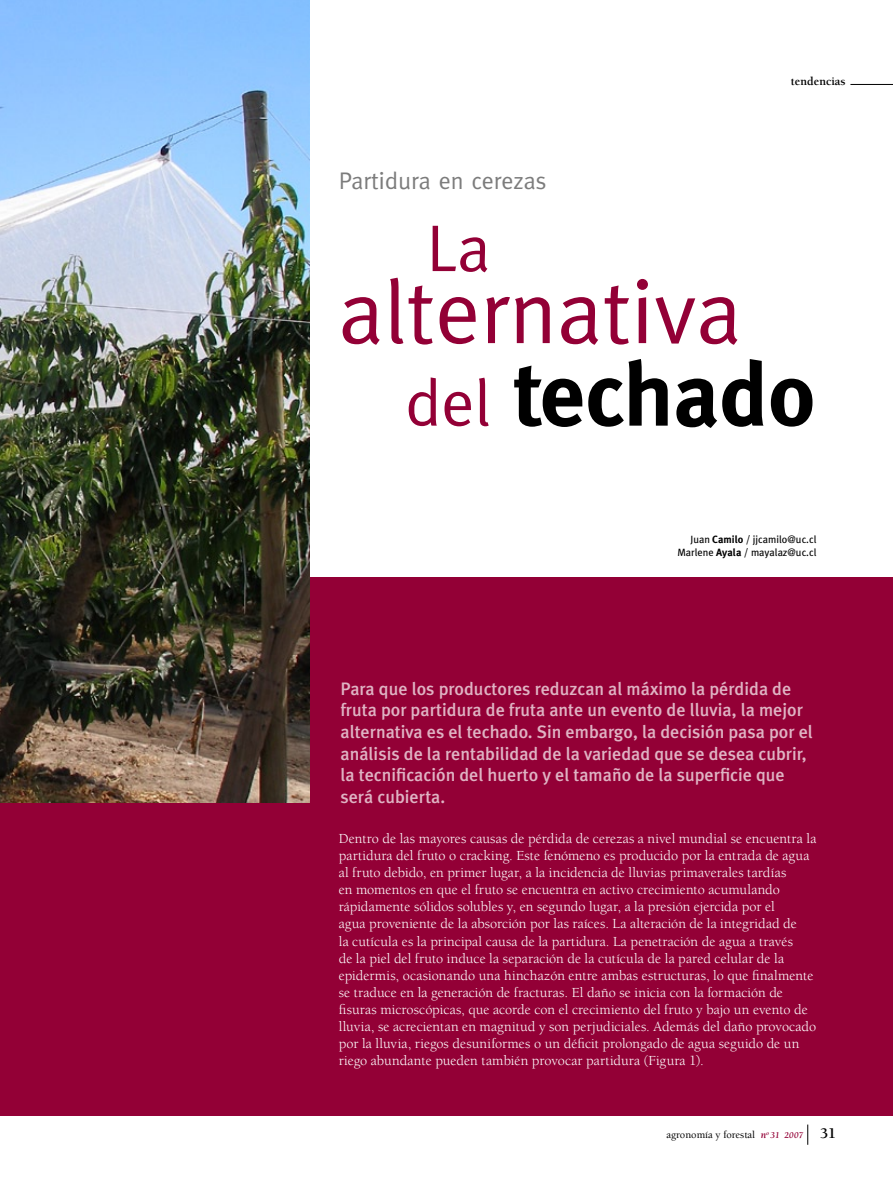
<style>
.page{position:relative;width:893px;height:1191px;background:#fff}
.page>*{position:absolute;margin:0;border:0;box-sizing:border-box;transform-origin:0 0}
.t1{font:90px/82.5px "Meta";color:#930036}
.t2{font:66px "Meta";color:#930036}
.t3{font:24px "Meta";color:#7c7c7c}
.t4{font:500 18px/21.6px "Meta Plus";color:#dfb3c3}
.t5{font:14.25px/17.1px "Berkeley";letter-spacing:.005em;color:#fff}
.t6{font:700 12px "Berkeley";color:#000}
.t7{font:10.5px/12.6px "Meta Plus";color:#000;text-align:right}
.t8{font:500 10.5px "Berkeley";color:#000}
.s1{font-size:66px}
.s2{font-weight:700;color:#000}
.s3{font-weight:700}
.s4{font-weight:700;font-style:italic;color:#930036}
.s5{font-weight:700;font-style:italic;font-size:9px;color:#930036}
.s6{font-weight:700;font-size:15px}
</style>
<div class="page">
<div style="left:0;top:577px;width:893px;height:538px;background:#930036"></div>
<hr style="left:850px;top:84px;width:43px;height:1px;background:#000">
<svg style="left:807px;top:1124px;width:1px;height:20px"></svg>
<img style="left:0;top:0;width:309px;height:802px">
<p class="t6" style="left:791px;top:75px;width:56px">tendencias</p>
<h3 class="t3" style="left:339px;top:166px;width:209px">Partidura en cerezas</h3>
<h2 class="t2" style="left:427px;top:210px;width:65px">La</h2>
<h1 class="t1" style="left:405px;top:269px;width:412px;text-indent:-66px">alternativa <span class="s1">del</span> <span class="s2">techado</span></h1>
<p class="t7" style="left:677px;top:533px;width:140px">Juan <span class="s3">Camilo</span> / jjcamilo@uc.cl<br>Marlene <span class="s3">Ayala</span> / mayalaz@uc.cl</p>
<p class="t4" style="left:340px;top:677px;width:474px">Para que los productores reduzcan al máximo la pérdida de fruta por partidura de fruta ante un evento de lluvia, la mejor alternativa es el techado. Sin embargo, la decisión pasa por el análisis de la rentabilidad de la variedad que se desea cubrir, la tecnificación del huerto y el tamaño de la superficie que será cubierta.</p>
<p class="t5" style="left:339px;top:830px;width:479px">Dentro de las mayores causas de pérdida de cerezas a nivel mundial se encuentra la partidura del fruto o cracking. Este fenómeno es producido por la entrada de agua al fruto debido, en primer lugar, a la incidencia de lluvias primaverales tardías<br>en momentos en que el fruto se encuentra en activo crecimiento acumulando rápidamente sólidos solubles y, en segundo lugar, a la presión ejercida por el<br>agua proveniente de la absorción por las raíces. La alteración de la integridad de<br>la cutícula es la principal causa de la partidura. La penetración de agua a través<br>de la piel del fruto induce la separación de la cutícula de la pared celular de la epidermis, ocasionando una hinchazón entre ambas estructuras, lo que finalmente se traduce en la generación de fracturas. El daño se inicia con la formación de fisuras microscópicas, que acorde con el crecimiento del fruto y bajo un evento de lluvia, se acrecientan en magnitud y son perjudiciales. Además del daño provocado por la lluvia, riegos desuniformes o un déficit prolongado de agua seguido de un riego abundante pueden también provocar partidura (Figura 1).</p>
<p class="t8" style="left:667px;top:1129px;width:171px">agronomía y forestal <span class="s4">n</span><sup>o</sup> <span class="s5">31 2007</span> <span class="s6">31</span></p>
</div>
